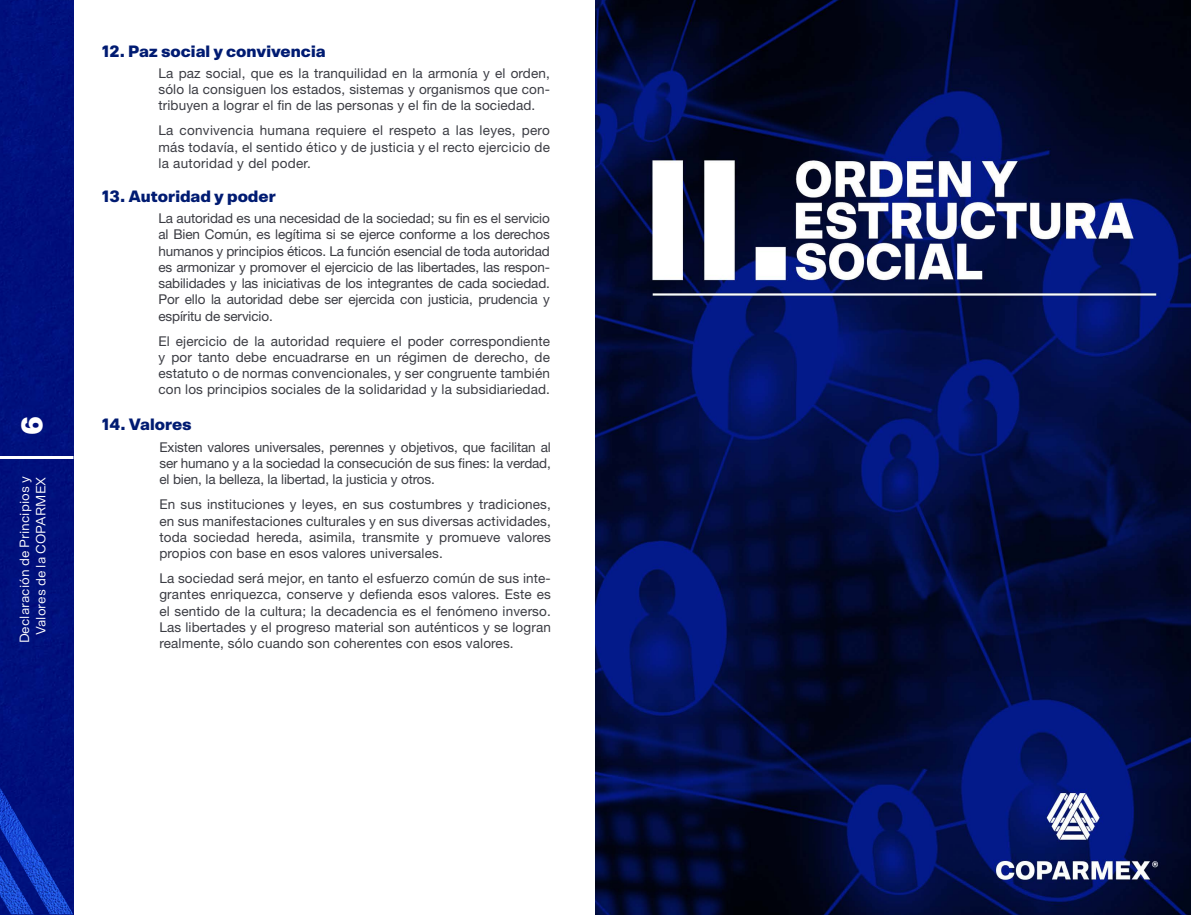
<style>
.page{position:relative;width:1191px;height:915px;background:#fff}
.page>*{position:absolute;margin:0;border:0;box-sizing:border-box;transform-origin:0 0}
.t1{font:900 30px "Scto Grotesk A";color:#fff}
.t2{font:900 16.5px "Scto Grotesk A";color:#001b72}
.t3{font:13.5px/16.2px "Helvetica Neue LT Std";letter-spacing:.01em;color:#3b3c43;text-align:justify}
.t4{font:13.5px/16.2px "Scto Grotesk A";color:#fff;text-align:center}
</style>
<div class="page">
<div style="left:0;top:0;width:73px;height:747px;background:#00107d"></div>
<hr style="left:0;top:456px;width:73px;height:3px;background:#fff">
<img style="left:0;top:747px;width:73px;height:167px">
<img style="left:0;top:814px;width:34px;height:100px">
<img style="left:595px;top:0;width:596px;height:914px">
<h1 class="t1" style="left:13px;top:435px;width:21px;rotate:-90deg">6</h1>
<p class="t4" style="left:16px;top:643px;width:168px;rotate:-90deg">Declaración de Principios y<br>Valores de la COPARMEX</p>
<p class="t2" style="left:102px;top:41px;width:225px">12. Paz social y convivencia</p>
<p class="t3" style="left:158px;top:65px;width:393px">La paz social, que es la tranquilidad en la armonía y el orden, sólo la consiguen los estados, sistemas y organismos que con&shy;tribuyen a lograr el fin de las personas y el fin de la sociedad.</p>
<p class="t3" style="left:158px;top:122px;width:393px">La convivencia humana requiere el respeto a las leyes, pero más todavía, el sentido ético y de justicia y el recto ejercicio de la autoridad y del poder.</p>
<p class="t2" style="left:102px;top:186px;width:175px">13. Autoridad y poder</p>
<p class="t3" style="left:158px;top:210px;width:393px">La autoridad es una necesidad de la sociedad; su fin es el servicio al Bien Común, es legítima si se ejerce conforme a los derechos humanos y principios éticos. La función esencial de toda autoridad es armonizar y promover el ejercicio de las libertades, las respon&shy;sabilidades y las iniciativas de los integrantes de cada sociedad.<br>Por ello la autoridad debe ser ejercida con justicia, prudencia y espíritu de servicio.</p>
<p class="t3" style="left:158px;top:332px;width:393px">El ejercicio de la autoridad requiere el poder correspondiente y por tanto debe encuadrarse en un régimen de derecho, de estatuto o de normas convencionales, y ser congruente también con los principios sociales de la solidaridad y la subsidiariedad.</p>
<p class="t2" style="left:102px;top:413px;width:91px">14. Valores</p>
<p class="t3" style="left:159px;top:438px;width:393px">Existen valores universales, perennes y objetivos, que facilitan al ser humano y a la sociedad la consecución de sus fines: la verdad, el bien, la belleza, la libertad, la justicia y otros.</p>
<p class="t3" style="left:159px;top:496px;width:393px">En sus instituciones y leyes, en sus costumbres y tradiciones, en sus manifestaciones culturales y en sus diversas actividades, toda sociedad hereda, asimila, transmite y promueve valores propios con base en esos valores universales.</p>
<p class="t3" style="left:159px;top:570px;width:393px">La sociedad será mejor, en tanto el esfuerzo común de sus inte&shy;grantes enriquezca, conserve y defienda esos valores. Este es el sentido de la cultura; la decadencia es el fenómeno inverso.<br>Las libertades y el progreso material son auténticos y se logran realmente, sólo cuando son coherentes con esos valores.</p>
</div>
